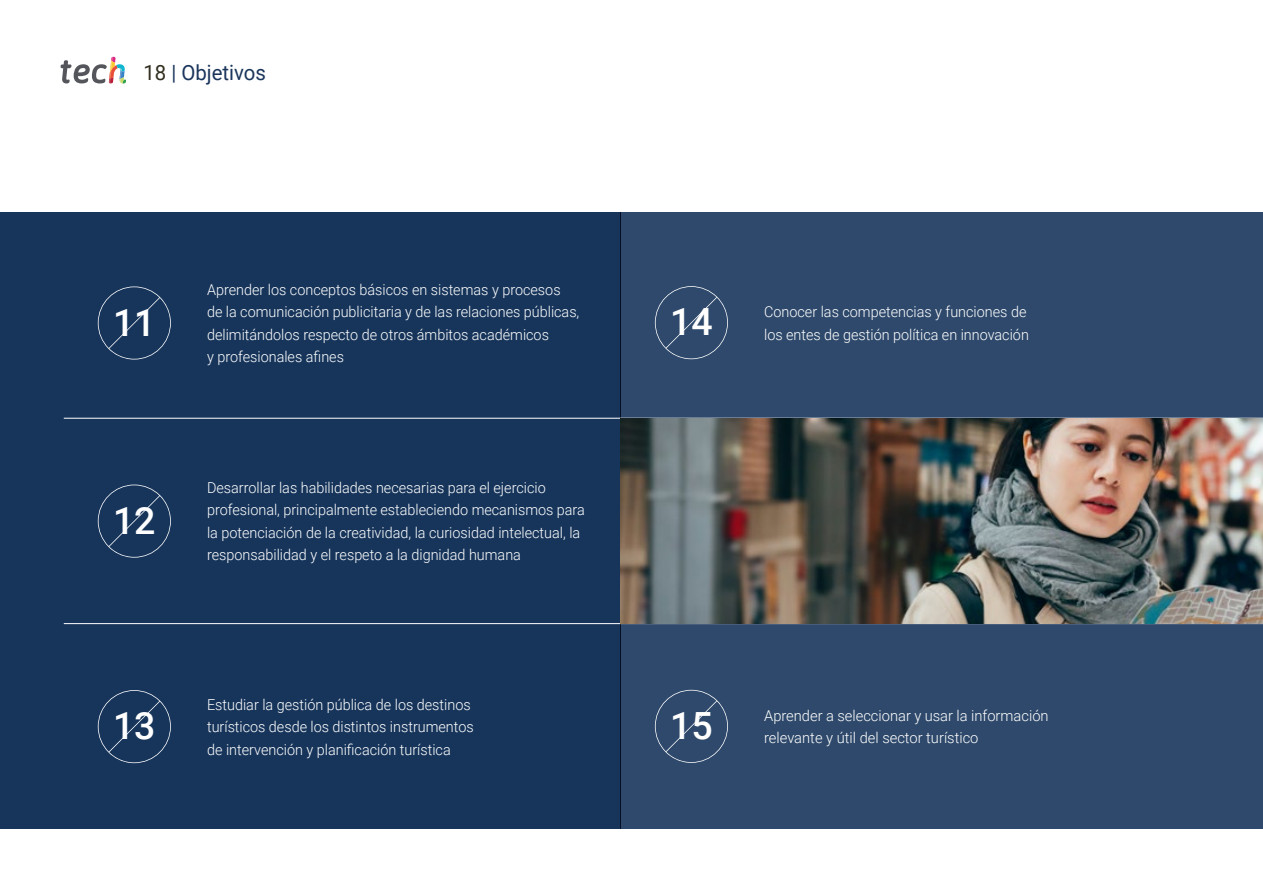
<style>
.page{position:relative;width:1263px;height:893px;background:#fff}
.page>*{position:absolute;margin:0;border:0;box-sizing:border-box;transform-origin:0 0}
.t1{font:500 37.5px "Roboto";color:#fff}
.t2{font:21px "Roboto";color:#1a355c}
.t3{font:300 15px/22.5px "Roboto";color:#fff;scale:.96 1}
.t4{font:300 15px/22.5px "Roboto";color:#fff}
.s1{color:#312e20}
</style>
<div class="page">
<svg style="left:61px;top:57px;width:65px;height:27px"></svg>
<div style="left:0;top:213px;width:621px;height:616px;background:#17355b"></div>
<div style="left:621px;top:213px;width:642px;height:616px;background:#2e496b"></div>
<svg style="left:98px;top:286px;width:73px;height:73px"></svg>
<svg style="left:98px;top:690px;width:73px;height:73px"></svg>
<svg style="left:98px;top:485px;width:73px;height:73px"></svg>
<svg style="left:655px;top:286px;width:73px;height:73px"></svg>
<svg style="left:655px;top:690px;width:73px;height:73px"></svg>
<hr style="left:64px;top:418px;width:1199px;height:1px;background:#fff">
<hr style="left:64px;top:623px;width:1199px;height:1px;background:#fff">
<img style="left:621px;top:418px;width:642px;height:205px">
<h2 class="t2" style="left:144px;top:57px;width:124px"><span class="s1">18</span> | Objetivos</h2>
<h1 class="t1" style="left:113px;top:296px;width:44px">11</h1>
<h1 class="t1" style="left:113px;top:494px;width:44px">12</h1>
<p class="t3" style="left:207px;top:278px;width:389px">Aprender los conceptos básicos en sistemas y procesos de la comunicación publicitaria y de las relaciones públicas, delimitándolos respecto de otros ámbitos académicos<br>y profesionales afines</p>
<p class="t3" style="left:207px;top:476px;width:395px">Desarrollar las habilidades necesarias para el ejercicio profesional, principalmente estableciendo mecanismos para la potenciación de la creatividad, la curiosidad intelectual, la responsabilidad y el respeto a la dignidad humana</p>
<h1 class="t1" style="left:113px;top:700px;width:44px">13</h1>
<p class="t3" style="left:207px;top:693px;width:279px">Estudiar la gestión pública de los destinos turísticos desde los distintos instrumentos de intervención y planificación turística</p>
<h1 class="t1" style="left:670px;top:296px;width:44px">14</h1>
<p class="t3" style="left:764px;top:300px;width:277px">Conocer las competencias y funciones de los entes de gestión política en innovación</p>
<h1 class="t1" style="left:670px;top:699px;width:44px">15</h1>
<p class="t4" style="left:764px;top:704px;width:286px">Aprender a seleccionar y usar la información relevante y útil del sector turístico</p>
</div>
